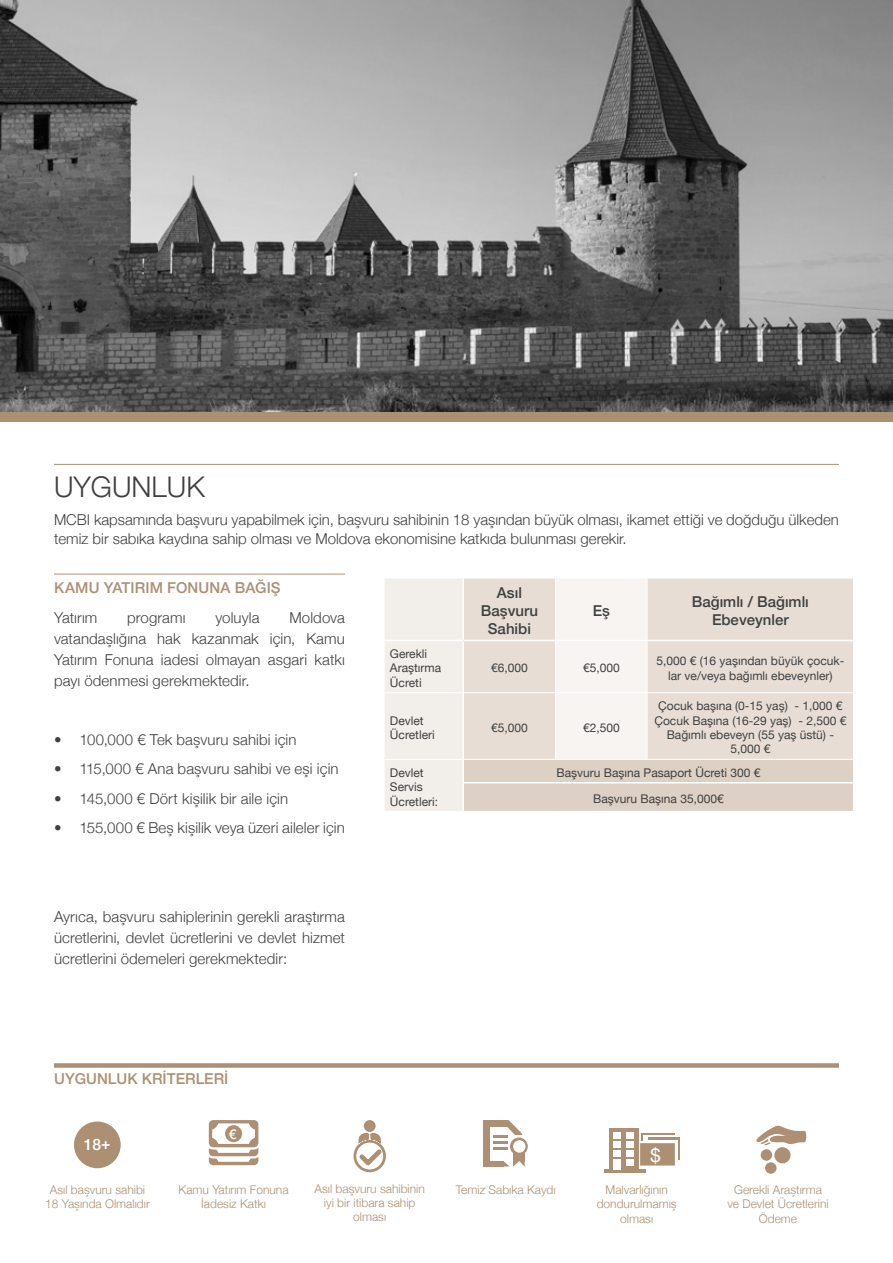
<style>
.page{position:relative;width:893px;height:1263px;background:#fff}
.page>*{position:absolute;margin:0;border:0;box-sizing:border-box;transform-origin:0 0}
.t1{font:300 28.5px "Helvetica Neue";color:#404040}
.t2{font:19.5px "Helvetica";color:#fff}
.t3{font:500 15.6px "Helvetica Neue";color:#fff}
.t4{font:300 15px/21px "Helvetica Neue";color:#404040;text-align:justify}
.t5{font:500 15px/18px "Helvetica Neue";color:#404141;text-align:center}
.t6{font:500 15px "Helvetica Neue";color:#ad9073}
.t7{font:500 13.5px "Helvetica Neue";color:#fff}
.t8{font:12px/14.4px "Helvetica Neue";color:#404141}
.t9{font:300 12px/14.4px "Helvetica Neue";color:#ad9073;text-align:center}
</style>
<div class="page">
<div style="left:0;top:407px;width:893px;height:15px;background:#ad9073"></div>
<hr style="left:54px;top:464px;width:785px;height:1px;background:#ad9073">
<hr style="left:54px;top:574px;width:291px;height:1px;background:#ad9073">
<svg style="left:385px;top:578px;width:469px;height:233px"></svg>
<img style="left:0;top:0;width:893px;height:412px">
<div style="left:54px;top:1063px;width:785px;height:5px;background:#ad9073"></div>
<div style="left:74px;top:1121px;width:47px;height:47px;background:#ad9073;border-radius:50%"></div>
<div style="left:641px;top:1132px;width:34px;height:8px;background:#ad9073"></div>
<div style="left:643px;top:1134px;width:32px;height:8px;background:#fff"></div>
<div style="left:648px;top:1137px;width:32px;height:23px;background:#ad9073"></div>
<div style="left:646px;top:1140px;width:32px;height:23px;background:#fff"></div>
<hr style="left:604px;top:1169px;width:41px;height:4px;background:#ad9073">
<div style="left:609px;top:1128px;width:30px;height:43px;background:#ad9073"></div>
<div style="left:613px;top:1132px;width:7px;height:7px;background:#fff"></div>
<div style="left:627px;top:1132px;width:7px;height:7px;background:#fff"></div>
<div style="left:613px;top:1141px;width:7px;height:7px;background:#fff"></div>
<div style="left:627px;top:1141px;width:7px;height:7px;background:#fff"></div>
<div style="left:613px;top:1150px;width:7px;height:6px;background:#fff"></div>
<div style="left:627px;top:1150px;width:7px;height:6px;background:#fff"></div>
<div style="left:627px;top:1159px;width:7px;height:6px;background:#fff"></div>
<div style="left:613px;top:1159px;width:7px;height:10px;background:#fff"></div>
<div style="left:640px;top:1143px;width:35px;height:22px;background:#ad9073;border:2px solid #ad9073"></div>
<div style="left:484px;top:1161px;width:19px;height:5px;background:#ad9073"></div>
<div style="left:513px;top:1152px;width:12px;height:8px;background:#ad9073"></div>
<svg style="left:510px;top:1137px;width:18px;height:18px"></svg>
<div style="left:513px;top:1140px;width:12px;height:13px;background:#fff;border-radius:50%"></div>
<div style="left:484px;top:1120px;width:6px;height:46px;background:#ad9073"></div>
<div style="left:484px;top:1120px;width:23px;height:6px;background:#ad9073"></div>
<svg style="left:503px;top:1160px;width:22px;height:7px"></svg>
<hr style="left:493px;top:1141px;width:14px;height:3px;background:#ad9073">
<svg style="left:493px;top:1147px;width:14px;height:2px"></svg>
<svg style="left:493px;top:1120px;width:29px;height:17px"></svg>
<svg style="left:209px;top:1120px;width:49px;height:45px"></svg>
<div style="left:225px;top:1125px;width:17px;height:17px;background:#ad9073;border-radius:50%"></div>
<svg style="left:756px;top:1125px;width:51px;height:20px"></svg>
<div style="left:774px;top:1147px;width:17px;height:16px;background:#ad9073;border-radius:50%"></div>
<div style="left:765px;top:1162px;width:11px;height:12px;background:#ad9073;border-radius:50%"></div>
<div style="left:761px;top:1149px;width:11px;height:12px;background:#ad9073;border-radius:50%"></div>
<svg style="left:353px;top:1120px;width:33px;height:52px"></svg>
<p class="t1" style="left:54px;top:464px;width:152px">UYGUNLUK</p>
<p class="t4" style="left:54px;top:509px;width:786px;line-height:19.5px">MCBI kapsamında başvuru yapabilmek için, başvuru sahibinin 18 yaşından büyük olması, ikamet ettiği ve doğduğu ülkeden temiz bir sabıka kaydına sahip olması ve Moldova ekonomisine katkıda bulunması gerekir.</p>
<p class="t6" style="left:54px;top:576px;width:228px">KAMU YATIRIM FONUNA BAĞIŞ</p>
<p class="t4" style="left:54px;top:606px;width:45px">Yatırım</p>
<p class="t4" style="left:127px;top:606px;width:60px">programı</p>
<p class="t4" style="left:215px;top:606px;width:46px">yoluyla</p>
<p class="t4" style="left:54px;top:606px;width:292px;text-indent:235px">Moldova vatandaşlığına hak kazanmak için, Kamu Yatırım Fonuna iadesi olmayan asgari katkı payı ödenmesi gerekmektedir.</p>
<p class="t4" style="left:54px;top:728px;width:244px">• 100,000 € Tek başvuru sahibi için</p>
<p class="t4" style="left:54px;top:757px;width:286px">• 115,000 € Ana başvuru sahibi ve eşi için</p>
<p class="t4" style="left:54px;top:787px;width:236px">• 145,000 € Dört kişilik bir aile için</p>
<p class="t4" style="left:54px;top:816px;width:292px">• 155,000 € Beş kişilik veya üzeri aileler için</p>
<p class="t4" style="left:54px;top:905px;width:292px">Ayrıca, başvuru sahiplerinin gerekli araştırma ücretlerini, devlet ücretlerini ve devlet hizmet ücretlerini ödemeleri gerekmektedir:</p>
<p class="t6" style="left:54px;top:1066px;width:176px">UYGUNLUK KRİTERLERİ</p>
<p class="t8" style="left:390px;top:647px;width:53px">Gerekli<br>Araştırma<br>Ücreti</p>
<p class="t5" style="left:481px;top:583px;width:58px">Asıl<br>Başvuru<br>Sahibi</p>
<p class="t5" style="left:593px;top:601px;width:19px">Eş</p>
<p class="t5" style="left:692px;top:592px;width:118px">Bağımlı / Bağımlı<br>Ebeveynler</p>
<p class="t8" style="left:491px;top:661px;width:38px">€6,000</p>
<p class="t8" style="left:583px;top:661px;width:38px">€5,000</p>
<p class="t8" style="left:656px;top:654px;width:189px;text-align:center">5,000 € (16 yaşından büyük çocuk&shy;lar ve/veya bağımlı ebeveynler)</p>
<p class="t8" style="left:390px;top:714px;width:46px">Devlet<br>Ücretleri</p>
<p class="t8" style="left:491px;top:721px;width:38px">€5,000</p>
<p class="t8" style="left:583px;top:721px;width:38px">€2,500</p>
<p class="t8" style="left:658px;top:699px;width:186px">Çocuk başına (0-15 yaş) - 1,000 €</p>
<p class="t8" style="left:654px;top:714px;width:194px">Çocuk Başına (16-29 yaş) - 2,500 €</p>
<p class="t8" style="left:667px;top:728px;width:169px;text-align:center">Bağımlı ebeveyn (55 yaş üstü) -<br>5,000 €</p>
<p class="t8" style="left:390px;top:766px;width:50px">Devlet<br>Servis<br>Ücretleri:</p>
<p class="t8" style="left:556px;top:766px;width:206px">Başvuru Başına Pasaport Ücreti 300 €</p>
<p class="t8" style="left:593px;top:792px;width:132px">Başvuru Başına 35,000€</p>
<p class="t3" style="left:84px;top:1132px;width:28px">18+</p>
<p class="t9" style="left:45px;top:1182px;width:106px">Asıl başvuru sahibi<br>18 Yaşında Olmalıdır</p>
<p class="t7" style="left:229px;top:1123px;width:9px">€</p>
<p class="t9" style="left:314px;top:1180px;width:112px">Asıl başvuru sahibinin iyi bir itibara sahip olması</p>
<p class="t9" style="left:179px;top:1182px;width:112px">Kamu Yatırım Fonuna</p>
<p class="t9" style="left:456px;top:1182px;width:101px">Temiz Sabıka Kaydı</p>
<p class="t9" style="left:201px;top:1196px;width:66px">İadesiz Katkı</p>
<p class="t2" style="left:650px;top:1140px;width:12px">$</p>
<p class="t9" style="left:597px;top:1182px;width:81px">Malvarlığının dondurulmamış olması</p>
<p class="t2" style="left:649px;top:1139px;width:16px">€</p>
<p class="t9" style="left:727px;top:1182px;width:103px">Gerekli Araştırma ve Devlet Ücretlerini<br>Ödeme</p>
</div>
